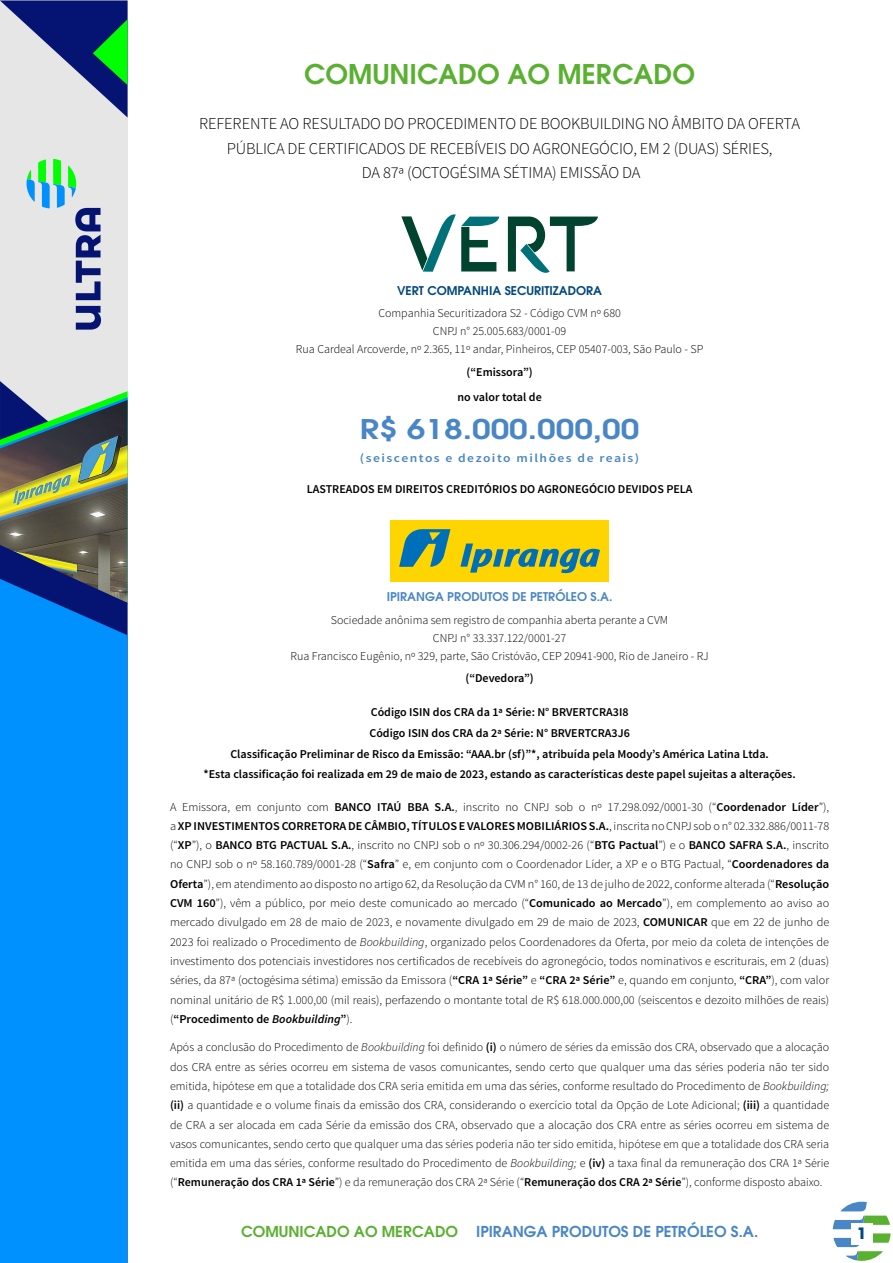
<style>
.page{position:relative;width:893px;height:1263px;background:#fff}
.page>*{position:absolute;margin:0;border:0;box-sizing:border-box;transform-origin:0 0}
.t1{font:600 27px "ITC Avant Garde Pro";color:#5ab031}
.t2{font:600 27px "ITC Avant Garde Pro";color:#4986c6;scale:1.23 1}
.t3{font:300 16.5px/24.5px "Source Sans Pro";letter-spacing:-.01em;color:#000;text-align:center}
.t4{font:700 15.6px "ITC Avant Garde Pro";color:#00487c}
.t5{font:600 15px "ITC Avant Garde Pro";color:#4986c6}
.t6{font:300 12px/19.4px "Source Sans Pro";color:#000;text-align:justify}
.t7{font:600 12px/20.9px "Source Sans Pro";color:#000;text-align:center}
.t8{font:600 12px "Source Sans Pro";letter-spacing:.11em;color:#4986c6;scale:1.13 1}
.t9{font:600 12px "ITC Avant Garde Pro";color:#4986c6}
.t10{font:600 12px "ITC Avant Garde Pro";color:#00487c}
.s1{font-weight:600}
.s2{font-style:italic}
.s3{font-weight:600;font-style:italic}
.s4{color:#5ab031}
</style>
<div class="page">
<div style="left:0;top:0;width:128px;height:1263px;background:#e6e6e6"></div>
<svg style="left:0;top:381px;width:128px;height:19px"></svg>
<img style="left:0;top:400px;width:128px;height:145px">
<svg style="left:0;top:0;width:128px;height:118px"></svg>
<svg style="left:0;top:545px;width:128px;height:34px;background:#54575a"></svg>
<div style="left:0;top:579px;width:128px;height:684px;background:#0091ff"></div>
<svg style="left:27px;top:159px;width:74px;height:141px"></svg>
<svg style="left:76px;top:306px;width:25px;height:24px"></svg>
<svg style="left:401px;top:214px;width:98px;height:58px"></svg>
<svg style="left:508px;top:216px;width:90px;height:57px"></svg>
<div style="left:391px;top:520px;width:218px;height:62px;background:#ffd500"></div>
<svg style="left:460px;top:543px;width:140px;height:31px"></svg>
<svg style="left:399px;top:529px;width:51px;height:38px"></svg>
<svg style="left:833px;top:1202px;width:58px;height:59px"></svg>
<div style="left:851px;top:1223px;width:22px;height:21px;background:#fff"></div>
<h2 class="t1" style="left:304px;top:56px;width:392px">COMUNICADO AO MERCADO</h2>
<h4 class="t3" style="left:199px;top:112px;width:602px">REFERENTE AO RESULTADO DO PROCEDIMENTO DE BOOKBUILDING NO ÂMBITO DA OFERTA<br>PÚBLICA DE CERTIFICADOS DE RECEBÍVEIS DO AGRONEGÓCIO, EM 2 (DUAS) SÉRIES,<br>DA 87ª (OCTOGÉSIMA SÉTIMA) EMISSÃO DA</h4>
<p class="t10" style="left:397px;top:282px;width:206px">VERT COMPANHIA SECURITIZADORA</p>
<p class="t6" style="left:296px;top:304px;width:409px;line-height:18.1px;text-align:center">Companhia Securitizadora S2 - Código CVM nº 680<br>CNPJ n° 25.005.683/0001-09<br>Rua Cardeal Arcoverde, nº 2.365, 11º andar, Pinheiros, CEP 05407-003, São Paulo - SP</p>
<p class="t7" style="left:457px;top:360px;width:86px;line-height:25.3px">(“Emissora”)<br>no valor total de</p>
<h2 class="t2" style="left:360px;top:412px;width:229px">R$ 618.000.000,00</h2>
<p class="t8" style="left:360px;top:450px;width:249px">(seiscentos e dezoito milhões de reais)</p>
<p class="t7" style="left:307px;top:479px;width:387px">LASTREADOS EM DIREITOS CREDITÓRIOS DO AGRONEGÓCIO DEVIDOS PELA</p>
<p class="t9" style="left:387px;top:589px;width:227px">IPIRANGA PRODUTOS DE PETRÓLEO S.A.</p>
<p class="t6" style="left:290px;top:611px;width:420px;line-height:18.1px;text-align:center">Sociedade anônima sem registro de companhia aberta perante a CVM<br>CNPJ n° 33.337.122/0001-27<br>Rua Francisco Eugênio, nº 329, parte, São Cristóvão, CEP 20941-900, Rio de Janeiro - RJ</p>
<p class="t7" style="left:465px;top:668px;width:70px">(“Devedora”)</p>
<p class="t7" style="left:204px;top:702px;width:594px">Código ISIN dos CRA da 1ª Série: N° BRVERTCRA3I8<br>Código ISIN dos CRA da 2ª Série: N° BRVERTCRA3J6<br>Classificação Preliminar de Risco da Emissão: “AAA.br (sf)”*, atribuída pela Moody’s América Latina Ltda.<br>*Esta classificação foi realizada em 29 de maio de 2023, estando as características deste papel sujeitas a alterações.</p>
<p class="t6" style="left:170px;top:797px;width:661px">A Emissora, em conjunto com <span class="s1">BANCO ITAÚ BBA S.A.</span>, inscrito no CNPJ sob o nº 17.298.092/0001-30 (“<span class="s1">Coordenador Líder</span>”), a <span class="s1">XP INVESTIMENTOS CORRETORA DE CÂMBIO, TÍTULOS E VALORES MOBILIÁRIOS S.A.</span>, inscrita no CNPJ sob o n° 02.332.886/0011-78 (“<span class="s1">XP</span>”), o <span class="s1">BANCO BTG PACTUAL S.A.</span>, inscrito no CNPJ sob o nº 30.306.294/0002-26 (“<span class="s1">BTG Pactual</span>”) e o <span class="s1">BANCO SAFRA S.A.</span>, inscrito no CNPJ sob o nº 58.160.789/0001-28 (“<span class="s1">Safra</span>” e, em conjunto com o Coordenador Líder, a XP e o BTG Pactual, “<span class="s1">Coordenadores da Oferta</span>”), em atendimento ao disposto no artigo 62, da Resolução da CVM n° 160, de 13 de julho de 2022, conforme alterada (“<span class="s1">Resolução CVM 160</span>”), vêm a público, por meio deste comunicado ao mercado (“<span class="s1">Comunicado ao Mercado</span>”), em complemento ao aviso ao mercado divulgado em 28 de maio de 2023, e novamente divulgado em 29 de maio de 2023, <span class="s1">COMUNICAR</span> que em 22 de junho de 2023 foi realizado o Procedimento de <span class="s2">Bookbuilding</span>, organizado pelos Coordenadores da Oferta, por meio da coleta de intenções de investimento dos potenciais investidores nos certificados de recebíveis do agronegócio, todos nominativos e escriturais, em 2 (duas) séries, da 87ª (octogésima sétima) emissão da Emissora (<span class="s1">“CRA 1ª Série”</span> e <span class="s1">“CRA 2ª Série”</span> e, quando em conjunto, <span class="s1">“CRA”</span>), com valor nominal unitário de R$ 1.000,00 (mil reais), perfazendo o montante total de R$ 618.000.000,00 (seiscentos e dezoito milhões de reais) (<span class="s1">“Procedimento de</span> <span class="s3">Bookbuilding</span><span class="s1">”</span>).</p>
<p class="t6" style="left:170px;top:1038px;width:661px">Após a conclusão do Procedimento de <span class="s2">Bookbuilding</span> foi definido <span class="s1">(i)</span> o número de séries da emissão dos CRA, observado que a alocação dos CRA entre as séries ocorreu em sistema de vasos comunicantes, sendo certo que qualquer uma das séries poderia não ter sido emitida, hipótese em que a totalidade dos CRA seria emitida em uma das séries, conforme resultado do Procedimento de <span class="s2">Bookbuilding;</span></p>
<p class="t6" style="left:170px;top:1095px;width:661px"><span class="s1">(ii)</span> a quantidade e o volume finais da emissão dos CRA, considerando o exercício total da Opção de Lote Adicional; <span class="s1">(iii)</span> a quantidade de CRA a ser alocada em cada Série da emissão dos CRA, observado que a alocação dos CRA entre as séries ocorreu em sistema de vasos comunicantes, sendo certo que qualquer uma das séries poderia não ter sido emitida, hipótese em que a totalidade dos CRA seria emitida em uma das séries, conforme resultado do Procedimento de <span class="s2">Bookbuilding;</span> e <span class="s1">(iv)</span> a taxa final da remuneração dos CRA 1ª Série (“<span class="s1">Remuneração dos CRA 1ª Série</span>”) e da remuneração dos CRA 2ª Série (“<span class="s1">Remuneração dos CRA 2ª Série</span>”), conforme disposto abaixo.</p>
<p class="t5" style="left:241px;top:1222px;width:519px"><span class="s4">COMUNICADO AO MERCADO</span> IPIRANGA PRODUTOS DE PETRÓLEO S.A.</p>
<p class="t4" style="left:857px;top:1223px;width:11px">1</p>
</div>
